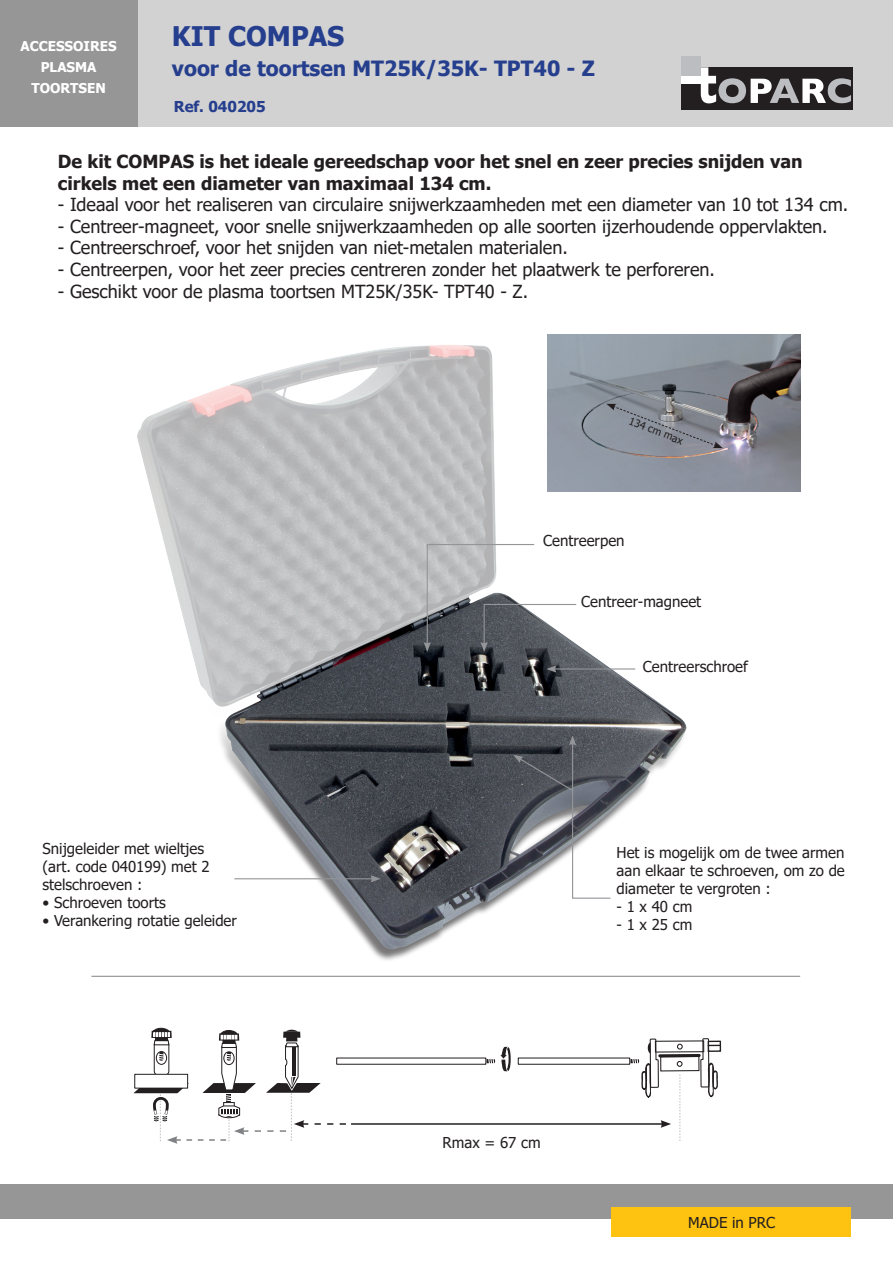
<style>
.page{position:relative;width:893px;height:1263px;background:#fff}
.page>*{position:absolute;margin:0;border:0;box-sizing:border-box;transform-origin:0 0}
.t1{font:700 27px "Tahoma";color:#253f8e}
.t2{font:700 21px "Tahoma";color:#253f8e}
.t3{font:18px "Tahoma";color:#231f20}
.t4{font:700 18px/21.6px "Tahoma";color:#231f20}
.t5{font:15px/18px "Tahoma";color:#231f20}
.t6{font:700 15px "Tahoma";color:#253f8e}
.t7{font:700 13.5px "Tahoma";color:#fff}
.t8{font:10.5px "Tahoma";color:#231f20}
</style>
<div class="page">
<div style="left:137px;top:0;width:756px;height:127px;background:#d2d2d2"></div>
<div style="left:0;top:1185px;width:893px;height:34px;background:#969696"></div>
<div style="left:0;top:0;width:137px;height:127px;background:#969696"></div>
<div style="left:611px;top:1207px;width:239px;height:29px;background:#fec210"></div>
<div style="left:681px;top:67px;width:172px;height:42px;background:#231f20"></div>
<svg style="left:701px;top:67px;width:150px;height:36px"></svg>
<div style="left:681px;top:64px;width:20px;height:19px;background:#fff"></div>
<div style="left:681px;top:57px;width:20px;height:19px;background:#bcbdc0"></div>
<img style="left:547px;top:335px;width:253px;height:157px">
<img style="left:137px;top:344px;width:578px;height:616px">
<hr style="left:234px;top:878px;width:139px;height:1px;background:#939598">
<svg style="left:371px;top:875px;width:10px;height:7px"></svg>
<hr style="left:91px;top:976px;width:709px;height:1px;background:#808285">
<svg style="left:424px;top:543px;width:153px;height:109px"></svg>
<hr style="left:554px;top:668px;width:81px;height:1px;background:#939598">
<svg style="left:546px;top:665px;width:10px;height:8px"></svg>
<svg style="left:606px;top:404px;width:117px;height:44px"></svg>
<div style="left:518px;top:1057px;width:112px;height:8px;border:1px solid #231f20"></div>
<div style="left:336px;top:1057px;width:150px;height:8px;border:1px solid #231f20"></div>
<hr style="left:351px;top:1123px;width:312px;height:2px;background:#231f20">
<svg style="left:631px;top:768px;width:90px;height:469px"></svg>
<svg style="left:133px;top:1028px;width:213px;height:116px"></svg>
<svg style="left:487px;top:1047px;width:24px;height:25px"></svg>
<svg style="left:513px;top:735px;width:99px;height:164px"></svg>
<p class="t7" style="left:20px;top:37px;width:98px">ACCESSOIRES</p>
<p class="t7" style="left:41px;top:58px;width:57px">PLASMA</p>
<p class="t7" style="left:31px;top:79px;width:76px">TOORTSEN</p>
<p class="t1" style="left:172px;top:17px;width:174px">KIT COMPAS</p>
<p class="t2" style="left:172px;top:53px;width:424px">voor de toortsen MT25K/35K- TPT40 - Z</p>
<p class="t6" style="left:174px;top:96px;width:93px">Ref. 040205</p>
<p class="t4" style="left:58px;top:151px;width:746px">De kit COMPAS is het ideale gereedschap voor het snel en zeer precies snijden van cirkels met een diameter van maximaal 134 cm.</p>
<p class="t3" style="left:58px;top:193px;width:792px">- Ideaal voor het realiseren van circulaire snijwerkzaamheden met een diameter van 10 tot 134 cm.</p>
<p class="t3" style="left:58px;top:214px;width:771px">- Centreer-magneet, voor snelle snijwerkzaamheden op alle soorten ijzerhoudende oppervlakten.</p>
<p class="t3" style="left:58px;top:236px;width:511px">- Centreerschroef, voor het snijden van niet-metalen materialen.</p>
<p class="t3" style="left:58px;top:257px;width:659px">- Centreerpen, voor het zeer precies centreren zonder het plaatwerk te perforeren.</p>
<p class="t3" style="left:58px;top:279px;width:472px">- Geschikt voor de plasma toortsen MT25K/35K- TPT40 - Z.</p>
<p class="t8" style="left:632px;top:414px;width:58px;rotate:21deg">134 cm max</p>
<p class="t5" style="left:543px;top:532px;width:83px">Centreerpen</p>
<p class="t5" style="left:581px;top:594px;width:122px">Centreer-magneet</p>
<p class="t5" style="left:43px;top:840px;width:169px">Snijgeleider met wieltjes (art. code 040199) met 2 stelschroeven :</p>
<p class="t5" style="left:43px;top:894px;width:125px">• Schroeven toorts</p>
<p class="t5" style="left:43px;top:912px;width:196px">• Verankering rotatie geleider</p>
<p class="t5" style="left:643px;top:658px;width:106px">Centreerschroef</p>
<p class="t5" style="left:617px;top:844px;width:230px;text-align:justify">Het is mogelijk om de twee armen aan elkaar te schroeven, om zo de diameter te vergroten :</p>
<p class="t5" style="left:617px;top:898px;width:77px">- 1 x 40 cm</p>
<p class="t5" style="left:617px;top:916px;width:77px">- 1 x 25 cm</p>
<p class="t5" style="left:443px;top:1134px;width:100px">Rmax = 67 cm</p>
<p class="t5" style="left:688px;top:1214px;width:88px">MADE in PRC</p>
</div>
